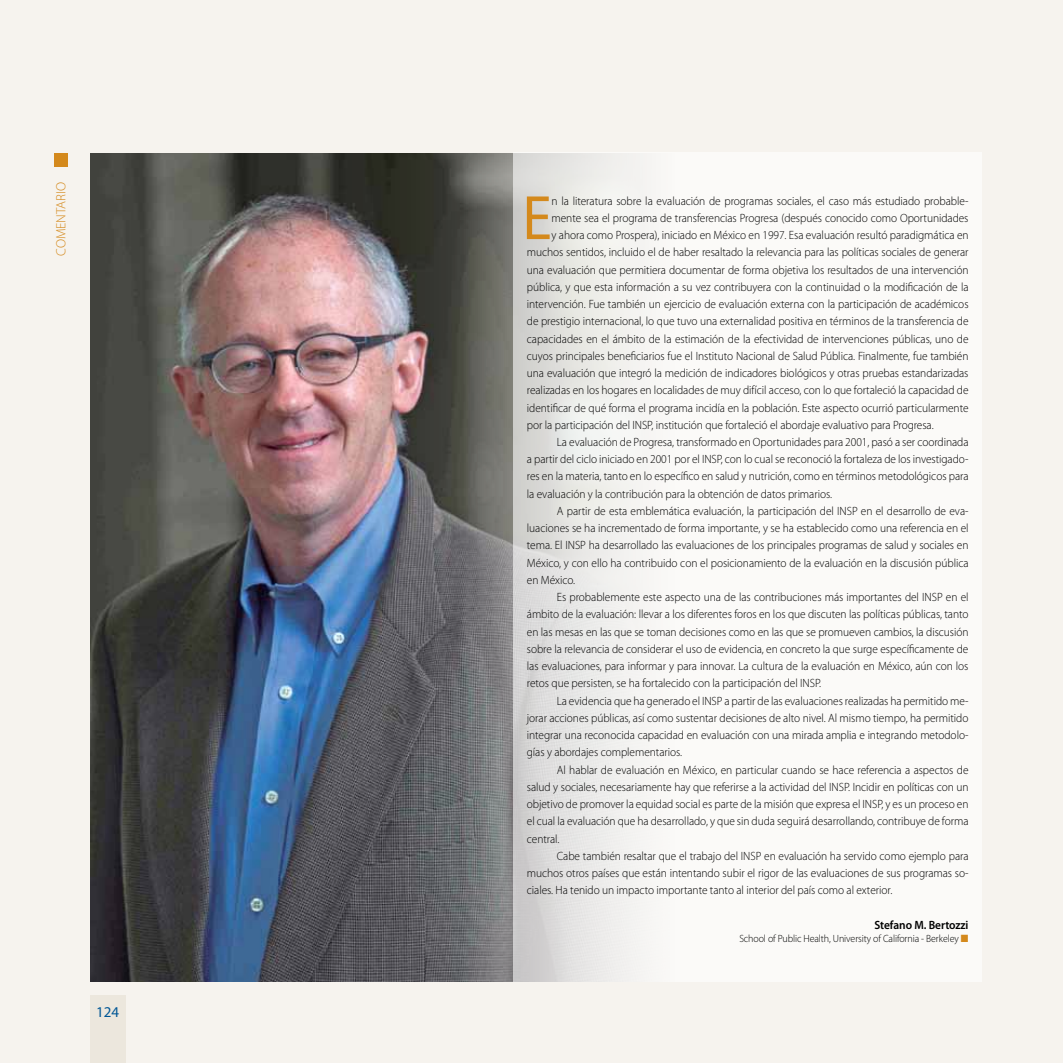
<style>
.page{position:relative;width:1063px;height:1063px;background:#f6f3ee}
.page>*{position:absolute;margin:0;border:0;box-sizing:border-box;transform-origin:0 0}
.t1{font:63.15px "Myriad Pro";color:#d4891c;scale:.95 1}
.t2{font:15px "Myriad Pro";color:#005695}
.t3{font:300 13.5px "Myriad Pro";color:#d4891c}
.t4{font:300 12px "Myriad Pro";letter-spacing:-.005em;color:#000;scale:.95 1}
.t5{font:600 12px "Myriad Pro";letter-spacing:-.005em;color:#000;scale:.95 1}
.t6{font:300 10.5px "Myriad Pro";letter-spacing:-.01em;color:#000;scale:.95 1}
.s1{color:#d4891c}
</style>
<div class="page">
<div style="left:54px;top:153px;width:14px;height:13px;background:#d4891c"></div>
<div style="left:90px;top:996px;width:35px;height:67px;background:#ece7dd"></div>
<img style="left:90px;top:153px;width:373px;height:829px">
<svg style="left:463px;top:153px;width:50px;height:829px;background:#717170"></svg>
<svg style="left:513px;top:153px;width:98px;height:829px"></svg>
<p class="t3" style="left:54px;top:256px;width:75px;rotate:-90deg">COMENTARIO</p>
<p class="t2" style="left:96px;top:1003px;width:25px">124</p>
<h1 class="t1" style="left:522px;top:179px;width:33px">E</h1>
<p class="t4" style="left:552px;top:194px;width:440px">n la literatura sobre la evaluación de programas sociales, el caso más estudiado probable-</p>
<p class="t4" style="left:552px;top:211px;width:440px">mente sea el programa de transferencias Progresa (después conocido como Oportunidades</p>
<p class="t4" style="left:552px;top:228px;width:441px">y ahora como Prospera), iniciado en México en 1997. Esa evaluación resultó paradigmática en</p>
<p class="t4" style="left:527px;top:246px;width:466px">muchos sentidos, incluido el de haber resaltado la relevancia para las políticas sociales de generar</p>
<p class="t4" style="left:527px;top:263px;width:466px">una evaluación que permitiera documentar de forma objetiva los resultados de una intervención</p>
<p class="t4" style="left:527px;top:280px;width:466px">pública, y que esta información a su vez contribuyera con la continuidad o la modificación de la</p>
<p class="t4" style="left:527px;top:297px;width:466px">intervención. Fue también un ejercicio de evaluación externa con la participación de académicos</p>
<p class="t4" style="left:527px;top:315px;width:466px">de prestigio internacional, lo que tuvo una externalidad positiva en términos de la transferencia de</p>
<p class="t4" style="left:527px;top:332px;width:466px">capacidades en el ámbito de la estimación de la efectividad de intervenciones públicas, uno de</p>
<p class="t4" style="left:527px;top:349px;width:466px">cuyos principales beneficiarios fue el Instituto Nacional de Salud Pública. Finalmente, fue también</p>
<p class="t4" style="left:527px;top:366px;width:466px">una evaluación que integró la medición de indicadores biológicos y otras pruebas estandarizadas</p>
<p class="t4" style="left:527px;top:384px;width:466px">realizadas en los hogares en localidades de muy difícil acceso, con lo que fortaleció la capacidad de</p>
<p class="t4" style="left:527px;top:401px;width:466px">identificar de qué forma el programa incidía en la población. Este aspecto ocurrió particularmente</p>
<p class="t4" style="left:527px;top:418px;width:430px">por la participación del INSP, institución que fortaleció el abordaje evaluativo para Progresa.</p>
<p class="t4" style="left:557px;top:435px;width:435px">La evaluación de Progresa, transformado en Oportunidades para 2001, pasó a ser coordinada</p>
<p class="t4" style="left:527px;top:453px;width:466px">a partir del ciclo iniciado en 2001 por el INSP, con lo cual se reconoció la fortaleza de los investigado-</p>
<p class="t4" style="left:527px;top:470px;width:466px">res en la materia, tanto en lo específico en salud y nutrición, como en términos metodológicos para</p>
<p class="t4" style="left:527px;top:487px;width:323px">la evaluación y la contribución para la obtención de datos primarios.</p>
<p class="t4" style="left:557px;top:504px;width:435px">A partir de esta emblemática evaluación, la participación del INSP en el desarrollo de eva-</p>
<p class="t4" style="left:527px;top:522px;width:466px">luaciones se ha incrementado de forma importante, y se ha establecido como una referencia en el</p>
<p class="t4" style="left:527px;top:539px;width:466px">tema. El INSP ha desarrollado las evaluaciones de los principales programas de salud y sociales en</p>
<p class="t4" style="left:527px;top:556px;width:466px">México, y con ello ha contribuido con el posicionamiento de la evaluación en la discusión pública</p>
<p class="t4" style="left:527px;top:573px;width:52px">en México.</p>
<p class="t4" style="left:557px;top:591px;width:435px">Es probablemente este aspecto una de las contribuciones más importantes del INSP en el</p>
<p class="t4" style="left:527px;top:608px;width:466px">ámbito de la evaluación: llevar a los diferentes foros en los que discuten las políticas públicas, tanto</p>
<p class="t4" style="left:527px;top:625px;width:466px">en las mesas en las que se toman decisiones como en las que se promueven cambios, la discusión</p>
<p class="t4" style="left:527px;top:642px;width:466px">sobre la relevancia de considerar el uso de evidencia, en concreto la que surge específicamente de</p>
<p class="t4" style="left:527px;top:660px;width:466px">las evaluaciones, para informar y para innovar. La cultura de la evaluación en México, aún con los</p>
<p class="t4" style="left:527px;top:677px;width:311px">retos que persisten, se ha fortalecido con la participación del INSP.</p>
<p class="t4" style="left:557px;top:694px;width:435px">La evidencia que ha generado el INSP a partir de las evaluaciones realizadas ha permitido me-</p>
<p class="t4" style="left:527px;top:711px;width:466px">jorar acciones públicas, así como sustentar decisiones de alto nivel. Al mismo tiempo, ha permitido</p>
<p class="t4" style="left:527px;top:729px;width:466px">integrar una reconocida capacidad en evaluación con una mirada amplia e integrando metodolo-</p>
<p class="t4" style="left:527px;top:746px;width:165px">gías y abordajes complementarios.</p>
<p class="t4" style="left:557px;top:763px;width:435px">Al hablar de evaluación en México, en particular cuando se hace referencia a aspectos de</p>
<p class="t4" style="left:527px;top:780px;width:466px">salud y sociales, necesariamente hay que referirse a la actividad del INSP. Incidir en políticas con un</p>
<p class="t4" style="left:527px;top:798px;width:466px">objetivo de promover la equidad social es parte de la misión que expresa el INSP, y es un proceso en</p>
<p class="t4" style="left:527px;top:815px;width:466px">el cual la evaluación que ha desarrollado, y que sin duda seguirá desarrollando, contribuye de forma</p>
<p class="t4" style="left:527px;top:832px;width:36px">central.</p>
<p class="t4" style="left:557px;top:849px;width:435px">Cabe también resaltar que el trabajo del INSP en evaluación ha servido como ejemplo para</p>
<p class="t4" style="left:527px;top:867px;width:466px">muchos otros países que están intentando subir el rigor de las evaluaciones de sus programas so-</p>
<p class="t4" style="left:527px;top:884px;width:386px">ciales. Ha tenido un impacto importante tanto al interior del país como al exterior.</p>
<p class="t5" style="left:874px;top:917px;width:101px">Stefano M. Bertozzi</p>
<p class="t6" style="left:739px;top:932px;width:243px">School of Public Health, University of California - Berkeley <span class="s1">■</span></p>
</div>
